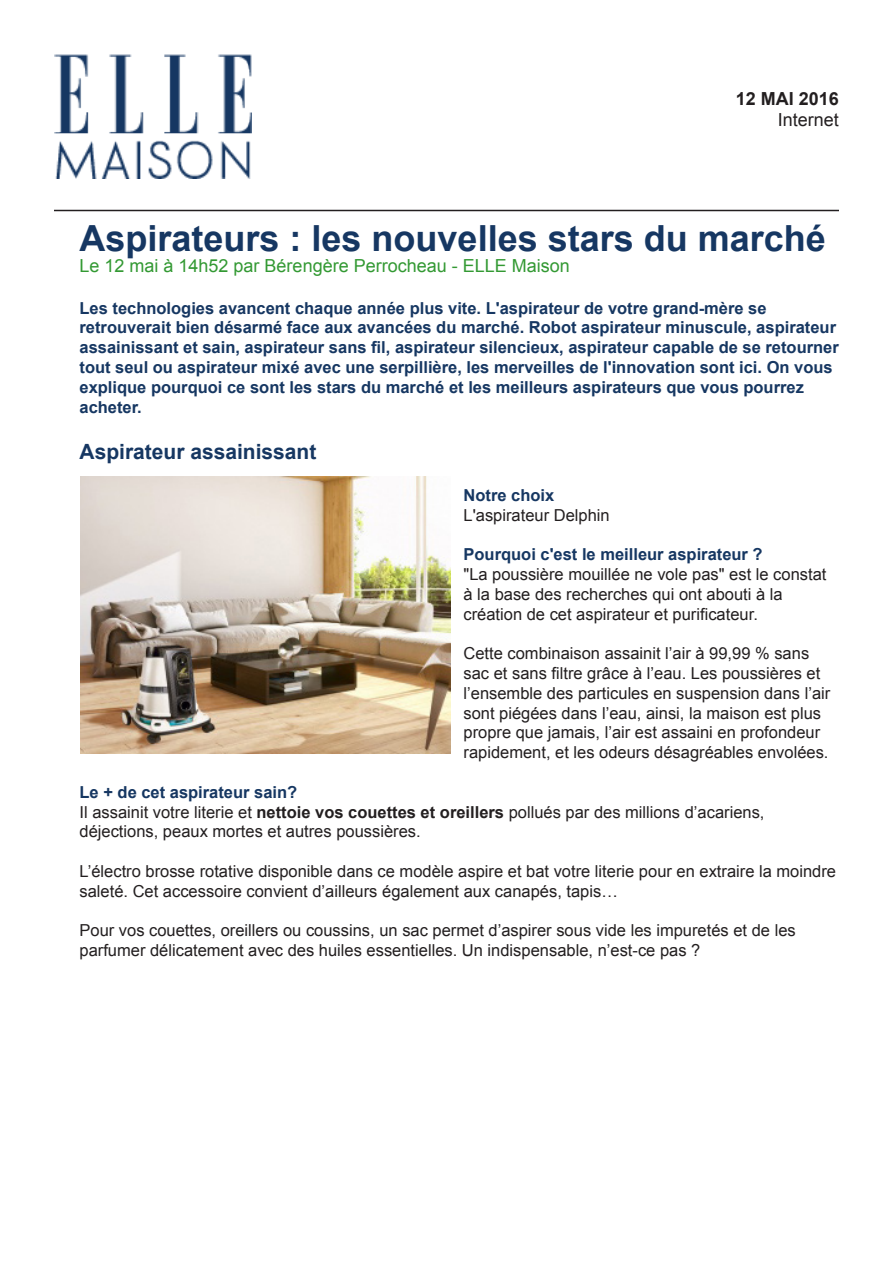
<style>
.page{position:relative;width:893px;height:1263px;background:#fff}
.page>*{position:absolute;margin:0;border:0;box-sizing:border-box;transform-origin:0 0}
.t1{font:700 36px "Arial";color:#163762}
.t2{font:700 21px "Arial";color:#163762}
.t3{font:18px "Arial";color:#393}
.t4{font:700 18px "Arial";color:#231f20}
.t5{font:18px "Arial";color:#231f20}
.t6{font:16.5px/19.8px "Arial";color:#231f20}
.t7{font:700 16.5px/19.8px "Arial";color:#163762}
.s1{font-weight:700}
</style>
<div class="page">
<img style="left:54px;top:54px;width:198px;height:124px">
<img style="left:81px;top:476px;width:370px;height:277px">
<hr style="left:54px;top:210px;width:785px;height:1px;background:#231f20">
<p class="t4" style="left:736px;top:87px;width:105px">12 MAI 2016</p>
<p class="t5" style="left:778px;top:108px;width:63px">Internet</p>
<p class="t1" style="left:80px;top:214px;width:748px">Aspirateurs : les nouvelles stars du marché</p>
<p class="t3" style="left:80px;top:254px;width:492px">Le 12 mai à 14h52 par Bérengère Perrocheau - ELLE Maison</p>
<p class="t7" style="left:80px;top:298px;width:761px">Les technologies avancent chaque année plus vite. L'aspirateur de votre grand-mère se retrouverait bien désarmé face aux avancées du marché. Robot aspirateur minuscule, aspirateur assainissant et sain, aspirateur sans fil, aspirateur silencieux, aspirateur capable de se retourner tout seul ou aspirateur mixé avec une serpillière, les merveilles de l'innovation sont ici. On vous explique pourquoi ce sont les stars du marché et les meilleurs aspirateurs que vous pourrez acheter.</p>
<p class="t2" style="left:80px;top:438px;width:238px">Aspirateur assainissant</p>
<p class="t7" style="left:463px;top:486px;width:92px">Notre choix</p>
<p class="t6" style="left:463px;top:505px;width:148px">L'aspirateur Delphin</p>
<p class="t7" style="left:463px;top:545px;width:301px">Pourquoi c'est le meilleur aspirateur ?</p>
<p class="t6" style="left:463px;top:564px;width:364px">"La poussière mouillée ne vole pas" est le constat à la base des recherches qui ont abouti à la création de cet aspirateur et purificateur.</p>
<p class="t6" style="left:463px;top:644px;width:368px">Cette combinaison assainit l’air à 99,99 % sans sac et sans filtre grâce à l’eau. Les poussières et l’ensemble des particules en suspension dans l’air sont piégées dans l’eau, ainsi, la maison est plus propre que jamais, l’air est assaini en profondeur rapidement, et les odeurs désagréables envolées.</p>
<p class="t7" style="left:80px;top:783px;width:219px">Le + de cet aspirateur sain?</p>
<p class="t6" style="left:80px;top:802px;width:686px">Il assainit votre literie et <span class="s1">nettoie vos couettes et oreillers</span> pollués par des millions d’acariens, déjections, peaux mortes et autres poussières.</p>
<p class="t6" style="left:80px;top:861px;width:758px">L’électro brosse rotative disponible dans ce modèle aspire et bat votre literie pour en extraire la moindre saleté. Cet accessoire convient d’ailleurs également aux canapés, tapis…</p>
<p class="t6" style="left:80px;top:921px;width:718px">Pour vos couettes, oreillers ou coussins, un sac permet d’aspirer sous vide les impuretés et de les parfumer délicatement avec des huiles essentielles. Un indispensable, n’est-ce pas ?</p>
</div>
